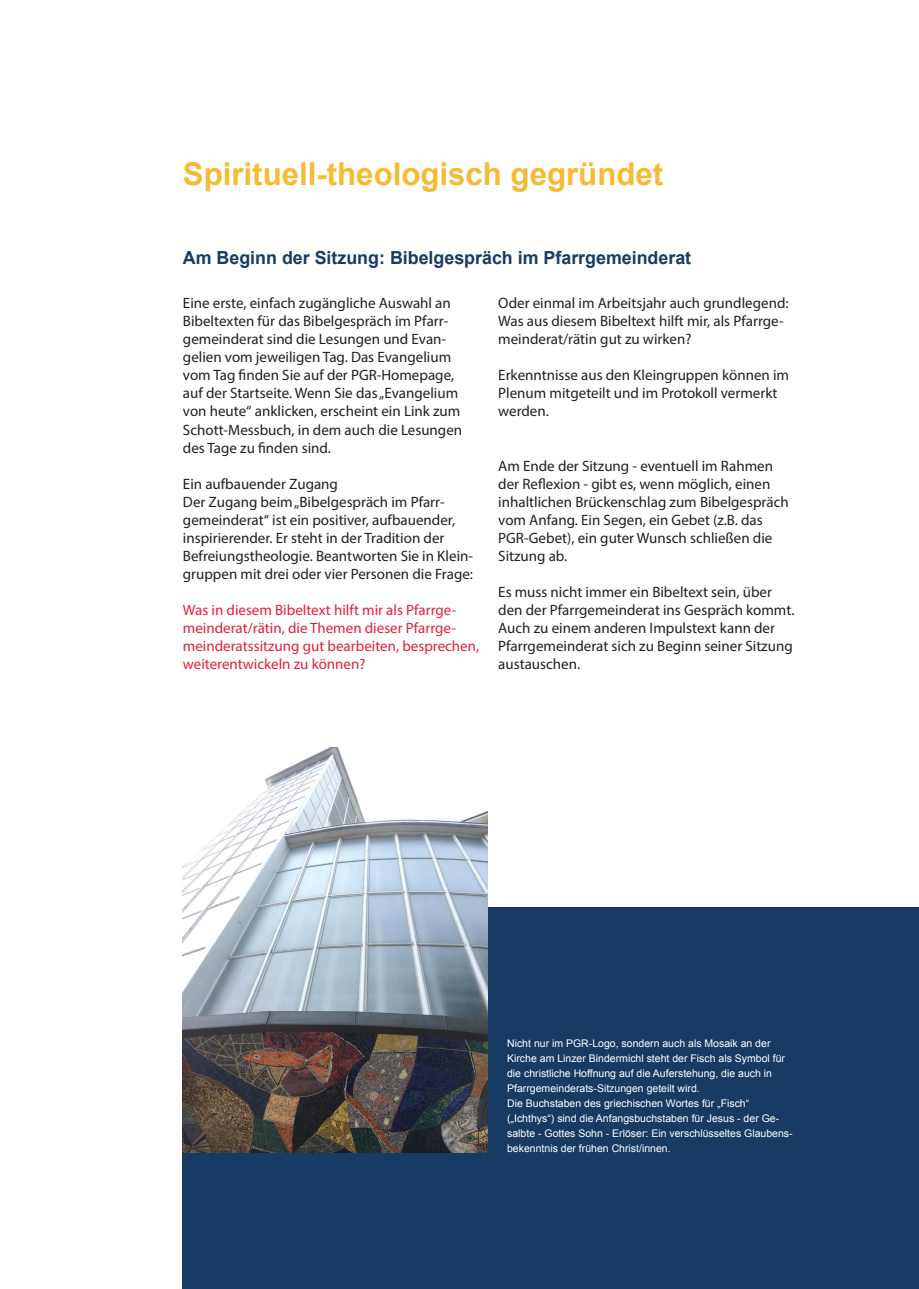
<style>
.page{position:relative;width:919px;height:1289px;background:#fff}
.page>*{position:absolute;margin:0;border:0;box-sizing:border-box;transform-origin:0 0}
.große_gelbe_Überschr{font:700 31.5px "Arial";color:#f4bc34}
.kleine_Überschrift{font:700 18px "Arial";color:#183b64}
.fließtext_minion{font:15px/18px "Myriad Pro";color:#231f20}
.fließtext_minion-2{font:15px/18px "Myriad Pro";color:#e4203b}
.Bildunterschrift_wei{font:10.5px/15px "Arial";color:#fff}
</style>
<div class="page">
<div style="left:183px;top:907px;width:735px;height:381px;background:#183b64"></div>
<img style="left:183px;top:747px;width:304px;height:405px">
<p class="große_gelbe_Überschr" style="left:183px;top:153px;width:481px">Spirituell-theologisch gegründet</p>
<p class="kleine_Überschrift" style="left:183px;top:246px;width:509px">Am Beginn der Sitzung: Bibelgespräch im Pfarrgemeinderat</p>
<p class="fließtext_minion" style="left:183px;top:294px;width:281px">Eine erste, einfach zugängliche Auswahl an Bibeltexten für das Bibelgespräch im Pfarr&shy;gemeinderat sind die Lesungen und Evan&shy;gelien vom jeweiligen Tag. Das Evangelium vom Tag finden Sie auf der PGR-Homepage, auf der Startseite. Wenn Sie das „Evangelium von heute“ anklicken, erscheint ein Link zum Schott-Messbuch, in dem auch die Lesungen des Tage zu finden sind.</p>
<p class="fließtext_minion" style="left:183px;top:474px;width:156px">Ein aufbauender Zugang</p>
<p class="fließtext_minion" style="left:183px;top:492px;width:291px">Der Zugang beim „Bibelgespräch im Pfarr&shy;gemeinderat“ ist ein positiver, aufbauender, inspirierender. Er steht in der Tradition der Befreiungstheologie. Beantworten Sie in Klein&shy;gruppen mit drei oder vier Personen die Frage:</p>
<p class="fließtext_minion-2" style="left:183px;top:600px;width:298px">Was in diesem Bibeltext hilft mir als Pfarrge&shy;meinderat/rätin, die Themen dieser Pfarrge&shy;meinderatssitzung gut bearbeiten, besprechen, weiterentwickeln zu können?</p>
<p class="fließtext_minion" style="left:498px;top:294px;width:292px">Oder einmal im Arbeitsjahr auch grundlegend:</p>
<p class="fließtext_minion" style="left:498px;top:312px;width:287px">Was aus diesem Bibeltext hilft mir, als Pfarrge&shy;meinderat/rätin gut zu wirken?</p>
<p class="fließtext_minion" style="left:498px;top:366px;width:292px">Erkenntnisse aus den Kleingruppen können im<br>Plenum mitgeteilt und im Protokoll vermerkt werden.</p>
<p class="fließtext_minion" style="left:498px;top:456px;width:292px">Am Ende der Sitzung - eventuell im Rahmen der Reflexion - gibt es, wenn möglich, einen inhaltlichen Brückenschlag zum Bibelgespräch vom Anfang. Ein Segen, ein Gebet (z.B. das PGR-Gebet), ein guter Wunsch schließen die Sitzung ab.</p>
<p class="fließtext_minion" style="left:498px;top:582px;width:298px">Es muss nicht immer ein Bibeltext sein, über den der Pfarrgemeinderat ins Gespräch kommt.<br>Auch zu einem anderen Impulstext kann der Pfarrgemeinderat sich zu Beginn seiner Sitzung austauschen.</p>
<p class="Bildunterschrift_wei" style="left:507px;top:1035px;width:279px">Nicht nur im PGR-Logo, sondern auch als Mosaik an der Kirche am Linzer Bindermichl steht der Fisch als Symbol für die christliche Hoffnung auf die Auferstehung, die auch in Pfarrgemeinderats-Sitzungen geteilt wird.</p>
<p class="Bildunterschrift_wei" style="left:507px;top:1095px;width:287px">Die Buchstaben des griechischen Wortes für „Fisch“ („Ichthys“) sind die Anfangsbuchstaben für Jesus - der Ge&shy;salbte - Gottes Sohn - Erlöser: Ein verschlüsseltes Glaubens&shy;bekenntnis der frühen Christ/innen.</p>
</div>
